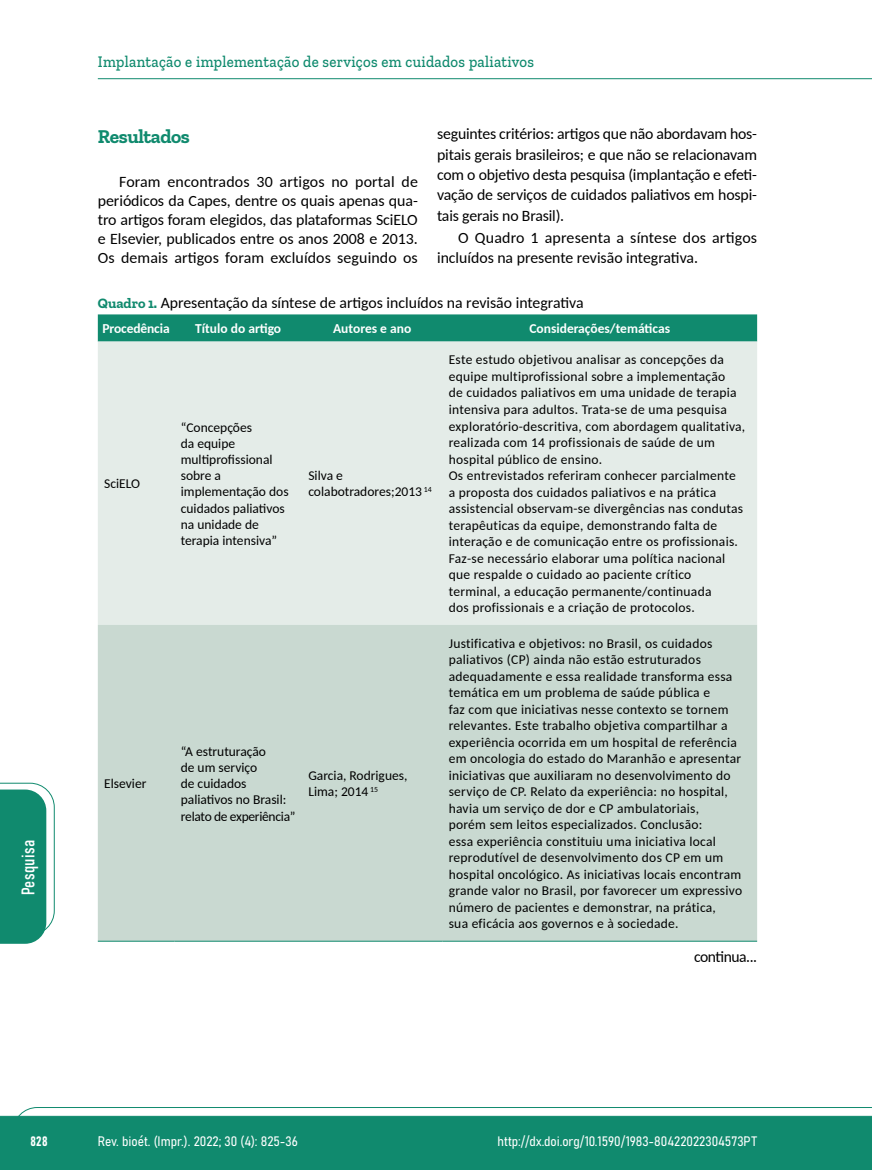
<style>
.page{position:relative;width:872px;height:1170px;background:#fff}
.page>*{position:absolute;margin:0;border:0;box-sizing:border-box;transform-origin:0 0}
.t1{font:700 19.5px "Zilla Slab";letter-spacing:-.02em;color:#108a6e}
.t2{font:18px "Bahnschrift";letter-spacing:.02em;color:#fff}
.t3{font:500 16.5px "Zilla Slab";letter-spacing:.02em;color:#108a6e;scale:.9 1}
.t4{font:15.75px/20.2px "Carlito";color:#000;text-align:justify}
.t5{font:13.5px/16.5px "Carlito";letter-spacing:.02em;color:#000}
.t6{font:13.5px/16.2px "Carlito";color:#000}
.t7{font:13.5px "Bahnschrift";color:#fff}
.t8{font:700 13.5px "Carlito";color:#fff}
.s1{font-family:"Zilla Slab";font-weight:700;font-size:14.25px;color:#108a6e}
</style>
<div class="page">
<svg style="left:12px;top:1107px;width:860px;height:62px;background:#2e9880"></svg>
<hr style="left:98px;top:78px;width:774px;height:1px;background:#108a6e">
<div style="left:98px;top:314px;width:659px;height:27px;background:#108a6e"></div>
<div style="left:98px;top:341px;width:659px;height:284px;background:#e4ece8"></div>
<div style="left:98px;top:625px;width:659px;height:315px;background:#c9d9d1"></div>
<hr style="left:98px;top:940px;width:76px;height:1px;background:#108a6e">
<hr style="left:174px;top:940px;width:128px;height:1px;background:#108a6e">
<hr style="left:302px;top:940px;width:140px;height:1px;background:#108a6e">
<hr style="left:442px;top:940px;width:315px;height:1px;background:#108a6e">
<svg style="left:0;top:782px;width:55px;height:161px"></svg>
<p class="t3" style="left:98px;top:53px;width:486px">Implantação e implementação de serviços em cuidados paliativos</p>
<p class="t4" style="left:437px;top:123px;width:321px">seguintes critérios: artigos que não abordavam hos&shy;pitais gerais brasileiros; e que não se relacionavam com o objetivo desta pesquisa (implantação e efeti&shy;vação de serviços de cuidados paliativos em hospi&shy;tais gerais no Brasil).</p>
<p class="t4" style="left:437px;top:227px;width:322px;text-indent:21px">O Quadro 1 apresenta a síntese dos artigos incluídos na presente revisão integrativa.</p>
<p class="t4" style="left:98px;top:292px;width:487px"><span class="s1">Quadro 1.</span> Apresentação da síntese de artigos incluídos na revisão integrativa</p>
<p class="t8" style="left:103px;top:319px;width:69px">Procedência</p>
<p class="t8" style="left:195px;top:319px;width:88px">Título do artigo</p>
<p class="t8" style="left:333px;top:319px;width:80px">Autores e ano</p>
<p class="t8" style="left:529px;top:319px;width:142px">Considerações/temáticas</p>
<h1 class="t1" style="left:98px;top:125px;width:94px">Resultados</h1>
<p class="t4" style="left:98px;top:172px;width:321px;line-height:18.9px;text-indent:21px">Foram encontrados 30 artigos no portal de periódicos da Capes, dentre os quais apenas qua&shy;tro artigos foram elegidos, das plataformas SciELO e Elsevier, publicados entre os anos 2008 e 2013.<br>Os demais artigos foram excluídos seguindo os</p>
<h2 class="t2" style="left:15px;top:895px;width:57px;rotate:-90deg">Pesquisa</h2>
<p class="t5" style="left:104px;top:475px;width:37px">SciELO</p>
<p class="t6" style="left:104px;top:774px;width:44px">Elsevier</p>
<p class="t6" style="left:181px;top:418px;width:109px">“Concepções<br>da equipe multiprofissional sobre a implementação dos cuidados paliativos na unidade de terapia intensiva”</p>
<p class="t6" style="left:308px;top:467px;width:125px">Silva e colabotradores;2013 <sup>14</sup></p>
<p class="t6" style="left:181px;top:742px;width:116px">“A estruturação<br>de um serviço<br>de cuidados paliativos no Brasil: relato de experiência”</p>
<p class="t6" style="left:308px;top:766px;width:101px">Garcia, Rodrigues,<br>Lima; 2014 <sup>15</sup></p>
<p class="t5" style="left:449px;top:351px;width:298px">Este estudo objetivou analisar as concepções da equipe multiprofissional sobre a implementação<br>de cuidados paliativos em uma unidade de terapia intensiva para adultos. Trata-se de uma pesquisa exploratório-descritiva, com abordagem qualitativa, realizada com 14 profissionais de saúde de um hospital público de ensino.<br>Os entrevistados referiram conhecer parcialmente a proposta dos cuidados paliativos e na prática assistencial observam-se divergências nas condutas terapêuticas da equipe, demonstrando falta de interação e de comunicação entre os profissionais.<br>Faz-se necessário elaborar uma política nacional que respalde o cuidado ao paciente crítico terminal, a educação permanente/continuada<br>dos profissionais e a criação de protocolos.</p>
<p class="t5" style="left:449px;top:634px;width:295px">Justificativa e objetivos: no Brasil, os cuidados paliativos (CP) ainda não estão estruturados adequadamente e essa realidade transforma essa temática em um problema de saúde pública e<br>faz com que iniciativas nesse contexto se tornem relevantes. Este trabalho objetiva compartilhar a experiência ocorrida em um hospital de referência em oncologia do estado do Maranhão e apresentar iniciativas que auxiliaram no desenvolvimento do serviço de CP. Relato da experiência: no hospital, havia um serviço de dor e CP ambulatoriais,<br>porém sem leitos especializados. Conclusão:<br>essa experiência constituiu uma iniciativa local reprodutível de desenvolvimento dos CP em um hospital oncológico. As iniciativas locais encontram grande valor no Brasil, por favorecer um expressivo número de pacientes e demonstrar, na prática,<br>sua eficácia aos governos e à sociedade.</p>
<p class="t4" style="left:694px;top:945px;width:64px">continua...</p>
<p class="t7" style="left:30px;top:1130px;width:19px">828</p>
<p class="t7" style="left:98px;top:1131px;width:202px">Rev. bioét. (Impr.). 2022; 30 (4): 825-36</p>
<p class="t7" style="left:497px;top:1131px;width:261px">http://dx.doi.org/10.1590/1983-80422022304573PT</p>
</div>
